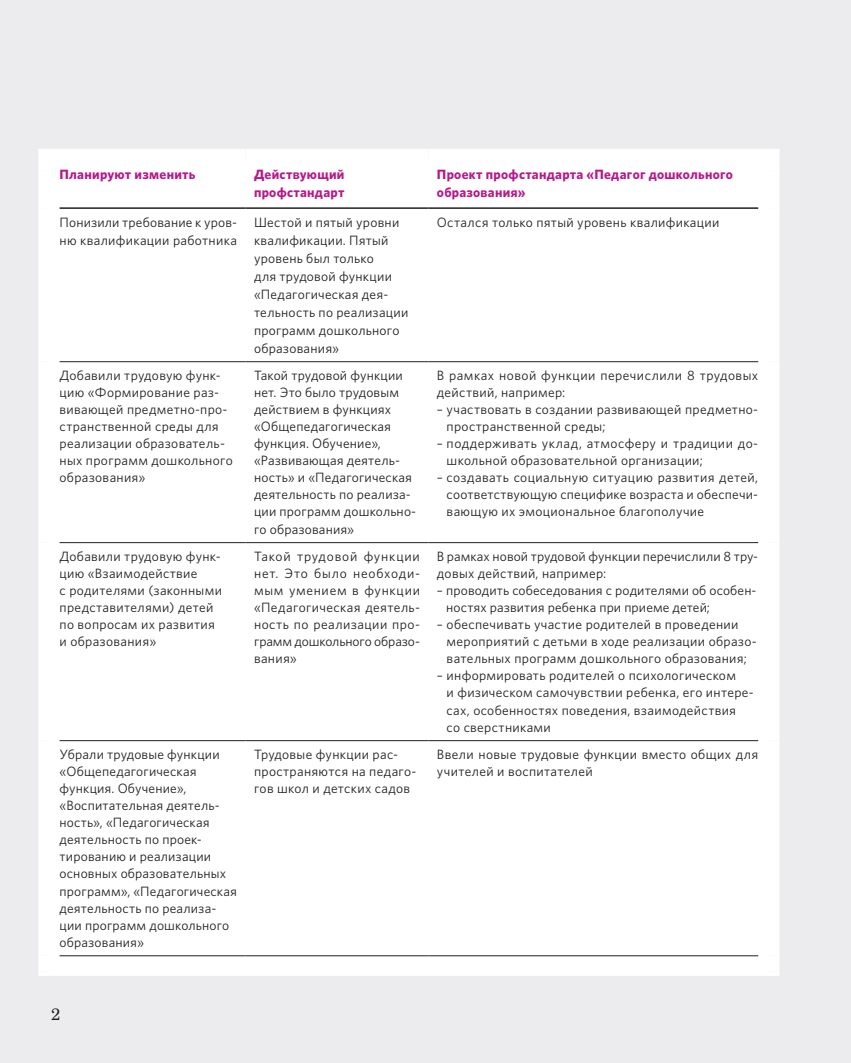
<style>
.page{position:relative;width:851px;height:1063px;background:#fff}
.page>*{position:absolute;margin:0;border:0;box-sizing:border-box;transform-origin:0 0}
.t1{font:16.5px "Century Schlbk Cyr";color:#231f20}
.t2{font:13.5px/17.1px "Whitney";letter-spacing:.02em;color:#231f20}
.t3{font:700 13.5px/18px "Whitney";letter-spacing:.02em;color:#b61a8b}
</style>
<div class="page">
<div style="left:0;top:0;width:850px;height:1063px;background:#ececee"></div>
<div style="left:60px;top:170px;width:698px;height:801px;background:#fff"></div>
<div style="left:38px;top:170px;width:22px;height:38px;background:#fff"></div>
<div style="left:758px;top:170px;width:21px;height:38px;background:#fff"></div>
<div style="left:38px;top:208px;width:22px;height:154px;background:#fff"></div>
<div style="left:758px;top:208px;width:21px;height:154px;background:#fff"></div>
<div style="left:38px;top:362px;width:22px;height:181px;background:#fff"></div>
<div style="left:758px;top:362px;width:21px;height:181px;background:#fff"></div>
<div style="left:38px;top:543px;width:22px;height:198px;background:#fff"></div>
<div style="left:758px;top:543px;width:21px;height:198px;background:#fff"></div>
<div style="left:38px;top:741px;width:22px;height:215px;background:#fff"></div>
<div style="left:758px;top:741px;width:21px;height:215px;background:#fff"></div>
<div style="left:38px;top:956px;width:22px;height:15px;background:#fff"></div>
<div style="left:758px;top:956px;width:21px;height:15px;background:#fff"></div>
<hr style="left:60px;top:361px;width:185px;height:1px;background:#231f20">
<hr style="left:245px;top:361px;width:183px;height:1px;background:#231f20">
<hr style="left:428px;top:361px;width:330px;height:1px;background:#231f20">
<hr style="left:60px;top:542px;width:185px;height:1px;background:#231f20">
<hr style="left:245px;top:542px;width:183px;height:1px;background:#231f20">
<hr style="left:428px;top:542px;width:330px;height:1px;background:#231f20">
<hr style="left:60px;top:740px;width:185px;height:1px;background:#231f20">
<hr style="left:245px;top:740px;width:183px;height:1px;background:#231f20">
<hr style="left:428px;top:740px;width:330px;height:1px;background:#231f20">
<div style="left:38px;top:149px;width:207px;height:21px;background:#fff"></div>
<div style="left:245px;top:149px;width:183px;height:21px;background:#fff"></div>
<div style="left:428px;top:149px;width:351px;height:21px;background:#fff"></div>
<hr style="left:60px;top:207px;width:185px;height:2px;background:#231f20">
<hr style="left:245px;top:207px;width:183px;height:2px;background:#231f20">
<hr style="left:428px;top:207px;width:330px;height:2px;background:#231f20">
<hr style="left:60px;top:956px;width:185px;height:1px;background:#231f20">
<hr style="left:245px;top:956px;width:183px;height:1px;background:#231f20">
<hr style="left:428px;top:956px;width:330px;height:1px;background:#231f20">
<div style="left:38px;top:971px;width:207px;height:5px;background:#fff"></div>
<div style="left:245px;top:971px;width:183px;height:5px;background:#fff"></div>
<div style="left:428px;top:971px;width:351px;height:5px;background:#fff"></div>
<p class="t3" style="left:60px;top:165px;width:137px">Планируют изменить</p>
<p class="t3" style="left:254px;top:165px;width:92px">Действующий профстандарт</p>
<p class="t3" style="left:437px;top:165px;width:297px">Проект профстандарта «Педагог дошкольного образования»</p>
<p class="t2" style="left:60px;top:213px;width:179px;line-height:18px">Понизили требование к уров&shy;ню квалификации работника</p>
<p class="t2" style="left:254px;top:213px;width:156px;line-height:18px">Шестой и пятый уровни квалификации. Пятый уровень был только<br>для трудовой функции «Педагогическая дея&shy;тельность по реализации программ дошкольного образования»</p>
<p class="t2" style="left:437px;top:213px;width:284px">Остался только пятый уровень квалификации</p>
<p class="t2" style="left:60px;top:366px;width:175px">Добавили трудовую функ&shy;цию «Формирование раз&shy;вивающей предметно-про&shy;странственной среды для реализации образователь&shy;ных программ дошкольного образования»</p>
<p class="t2" style="left:254px;top:366px;width:164px">Такой трудовой функции нет. Это было трудовым действием в функциях «Общепедагогическая функция. Обучение», «Развивающая деятель&shy;ность» и «Педагогическая деятельность по реализа&shy;ции программ дошкольно&shy;го образования»</p>
<p class="t2" style="left:437px;top:366px;width:323px">В рамках новой функции перечислили 8 трудовых действий, например:</p>
<p class="t2" style="left:446px;top:400px;width:313px;text-indent:-10px">– участвовать в создании развивающей предметно&shy;пространственной среды;</p>
<p class="t2" style="left:446px;top:434px;width:313px;text-indent:-10px">– поддерживать уклад, атмосферу и традиции до&shy;школьной образовательной организации;</p>
<p class="t2" style="left:446px;top:469px;width:313px;text-align:justify;text-indent:-10px">– создавать социальную ситуацию развития детей, соответствующую специфике возраста и обеспечи&shy;вающую их эмоциональное благополучие</p>
<p class="t2" style="left:60px;top:547px;width:164px">Добавили трудовую функ&shy;цию «Взаимодействие<br>с родителями (законными представителями) детей по вопросам их развития и образования»</p>
<p class="t2" style="left:254px;top:547px;width:167px;text-align:justify">Такой трудовой функции нет. Это было необходи&shy;мым умением в функции «Педагогическая деятель&shy;ность по реализации про&shy;грамм дошкольного образо&shy;вания»</p>
<p class="t2" style="left:437px;top:547px;width:323px">В рамках новой трудовой функции перечислили 8 тру&shy;довых действий, например:</p>
<p class="t2" style="left:446px;top:581px;width:312px;text-indent:-9px">– проводить собеседования с родителями об особен&shy;ностях развития ребенка при приеме детей;</p>
<p class="t2" style="left:446px;top:615px;width:311px;text-indent:-10px">– обеспечивать участие родителей в проведении мероприятий с детьми в ходе реализации образо&shy;вательных программ дошкольного образования;</p>
<p class="t2" style="left:446px;top:667px;width:308px;text-indent:-10px">– информировать родителей о психологическом<br>и физическом самочувствии ребенка, его интере&shy;сах, особенностях поведения, взаимодействия<br>со сверстниками</p>
<p class="t2" style="left:60px;top:745px;width:179px">Убрали трудовые функции «Общепедагогическая функция. Обучение», «Воспитательная деятель&shy;ность», «Педагогическая деятельность по проек&shy;тированию и реализации основных образовательных программ», «Педагогическая деятельность по реализа&shy;ции программ дошкольного образования»</p>
<p class="t2" style="left:254px;top:745px;width:164px">Трудовые функции рас&shy;пространяются на педаго&shy;гов школ и детских садов</p>
<p class="t2" style="left:437px;top:745px;width:322px">Ввели новые трудовые функции вместо общих для учителей и воспитателей</p>
<p class="t1" style="left:51px;top:1004px;width:11px">2</p>
</div>
